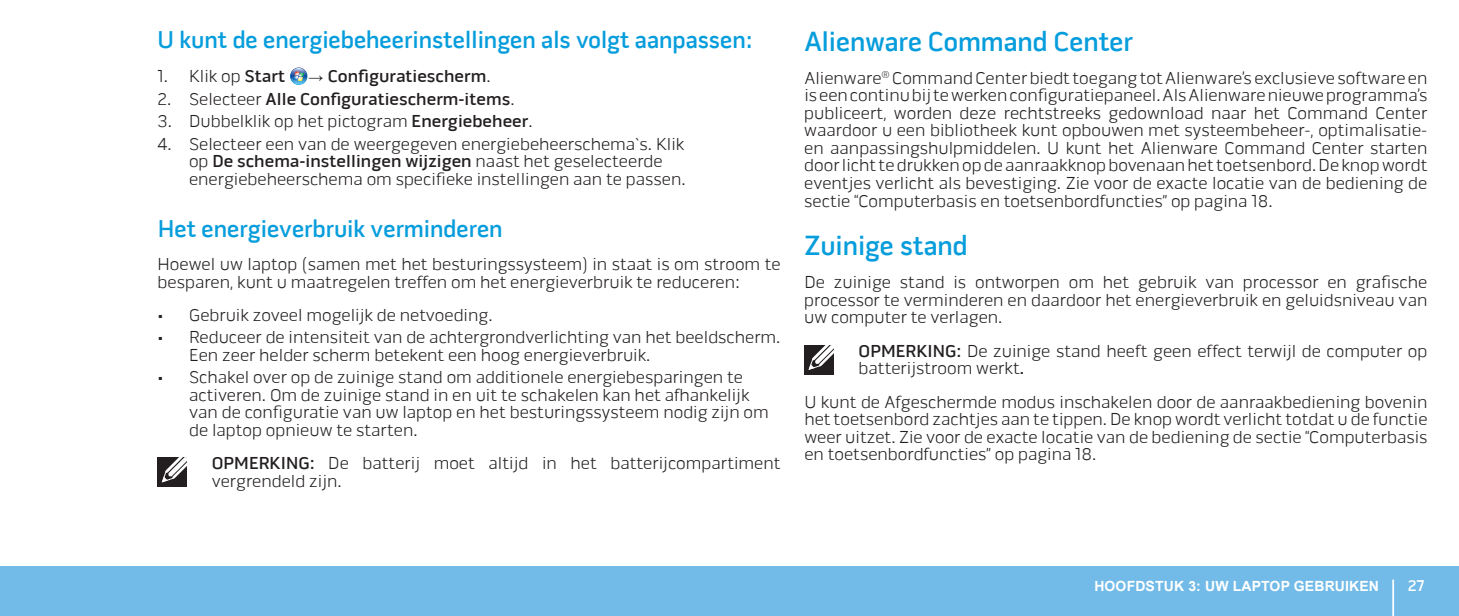
<style>
.page{position:relative;width:1459px;height:616px;background:#fff}
.page>*{position:absolute;margin:0;border:0;box-sizing:border-box;transform-origin:0 0}
.t1{font:600 28px "Pill Gothic 600 mg";color:#069ddc}
.t2{font:600 24.5px "Pill Gothic 600 mg";color:#069ddc}
.t3{font:300 17.5px/17.5px "Pill Alt 600 mg";color:#231f20}
.t4{font:500 17.5px "Pill Alt 600 mg";color:#231f20}
.t5{font:500 15.75px "Pill Alt 600 mg";color:#fff}
.t6{font:700 14px "Arial";letter-spacing:.01em;color:#fff}
.s1{font-weight:500}
.s2{font-family:"Arial";font-weight:400;font-size:14.88px}
.s3{font-weight:300}
</style>
<div class="page">
<div style="left:0;top:566px;width:1458px;height:49px;background:#72bbe8"></div>
<hr style="left:1392px;top:579px;width:2px;height:36px;background:#fff">
<svg style="left:290px;top:67px;width:17px;height:18px"></svg>
<svg style="left:290px;top:68px;width:17px;height:16px"></svg>
<svg style="left:293px;top:71px;width:11px;height:10px"></svg>
<div style="left:158px;top:457px;width:29px;height:29px;background:#231f20"></div>
<svg style="left:162px;top:457px;width:25px;height:25px"></svg>
<div style="left:804px;top:344px;width:30px;height:30px;background:#231f20"></div>
<svg style="left:808px;top:344px;width:26px;height:26px"></svg>
<h2 class="t2" style="left:158px;top:25px;width:596px">U kunt de energiebeheerinstellingen als volgt aanpassen:</h2>
<p class="t3" style="left:158px;top:68px;width:129px">1. Klik op <span class="s1">Start</span></p>
<p class="t4" style="left:308px;top:66px;width:183px"><span class="s2">→</span> Configuratiescherm<span class="s3">.</span></p>
<p class="t4" style="left:157px;top:89px;width:358px"><span class="s3">2. Selecteer</span> Alle Configuratiescherm-items<span class="s3">.</span></p>
<p class="t3" style="left:157px;top:113px;width:376px">3. Dubbelklik op het pictogram <span class="s1">Energiebeheer</span>.</p>
<p class="t3" style="left:189px;top:135px;width:498px;text-indent:-32px">4. Selecteer een van de weergegeven energiebeheerschema`s. Klik op <span class="s1">De schema-instellingen wijzigen</span> naast het geselecteerde energiebeheerschema om specifieke instellingen aan te passen.</p>
<h2 class="t2" style="left:158px;top:213px;width:347px">Het energieverbruik verminderen</h2>
<p class="t3" style="left:158px;top:255px;width:624px">Hoewel uw laptop (samen met het besturingssysteem) in staat is om stroom te besparen, kunt u maatregelen treffen om het energieverbruik te reduceren:</p>
<p class="t3" style="left:158px;top:306px;width:336px">• Gebruik zoveel mogelijk de netvoeding.</p>
<p class="t3" style="left:189px;top:328px;width:593px;text-indent:-32px">• Reduceer de intensiteit van de achtergrondverlichting van het beeldscherm.<br>Een zeer helder scherm betekent een hoog energieverbruik.</p>
<p class="t3" style="left:189px;top:368px;width:581px;text-indent:-32px">• Schakel over op de zuinige stand om additionele energiebesparingen te activeren. Om de zuinige stand in en uit te schakelen kan het afhankelijk van de configuratie van uw laptop en het besturingssysteem nodig zijn om de laptop opnieuw te starten.</p>
<p class="t3" style="left:212px;top:454px;width:570px"><span class="s1">OPMERKING:</span> De batterij moet altijd in het batterijcompartiment vergrendeld zijn.</p>
<h1 class="t1" style="left:804px;top:24px;width:330px">Alienware Command Center</h1>
<p class="t3" style="left:804px;top:69px;width:624px;text-align:justify">Alienware<sup>®</sup> Command Center biedt toegang tot Alienware’s exclusieve software en iseencontinubijtewerkenconfiguratiepaneel.AlsAlienwarenieuweprogramma’s publiceert, worden deze rechtstreeks gedownload naar het Command Center waardoor u een bibliotheek kunt opbouwen met systeembeheer-, optimalisatie&shy;en aanpassingshulpmiddelen. U kunt het Alienware Command Center starten door licht te drukken op de aanraakknop bovenaan het toetsenbord. De knop wordt eventjes verlicht als bevestiging. Zie voor de exacte locatie van de bediening de sectie “Computerbasis en toetsenbordfuncties” op pagina 18.</p>
<h1 class="t1" style="left:804px;top:228px;width:165px">Zuinige stand</h1>
<p class="t3" style="left:804px;top:273px;width:624px;text-align:justify">De zuinige stand is ontworpen om het gebruik van processor en grafische processor te verminderen en daardoor het energieverbruik en geluidsniveau van uw computer te verlagen.</p>
<p class="t3" style="left:858px;top:342px;width:570px"><span class="s1">OPMERKING:</span> De zuinige stand heeft geen effect terwijl de computer op batterijstroom werkt<span class="s1">.</span></p>
<p class="t3" style="left:804px;top:392px;width:624px;text-align:justify">U kunt de Afgeschermde modus inschakelen door de aanraakbediening bovenin het toetsenbord zachtjes aan te tippen. De knop wordt verlicht totdat u de functie weer uitzet. Zie voor de exacte locatie van de bediening de sectie “Computerbasis en toetsenbordfuncties” op pagina 18.</p>
<p class="t6" style="left:1094px;top:576px;width:286px">HOOFDSTUK 3: UW LAPTOP GEBRUIKEN</p>
<p class="t5" style="left:1407px;top:576px;width:18px">27</p>
</div>
